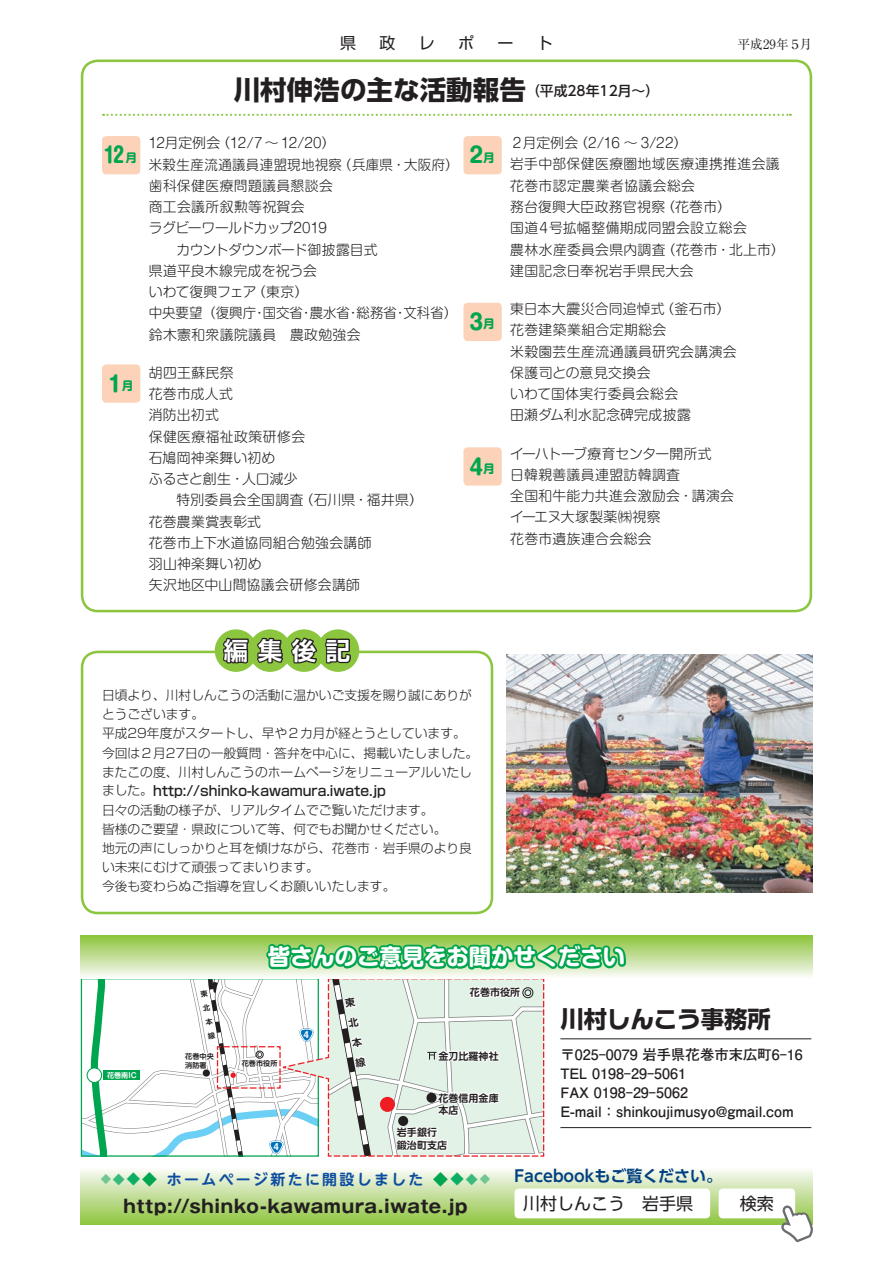
<style>
.page{position:relative;width:893px;height:1263px;background:#fff}
.page>*{position:absolute;margin:0;border:0;box-sizing:border-box;transform-origin:0 0}
.t1{font:700 26.55px "UD Shin Go Pr 6 N";color:#231f20}
.t2{font:700 24.45px "Shin Go Pr 6 N De";color:#fff}
.t3{font:700 23.4px "UD Shin Go Pr 6 N";color:#231f20}
.t4{font:700 22.35px "Shin M Go Pro";color:#fff}
.t5{font:700 21.3px "Shin M Go Pro";color:#00a54f}
.t6{font:700 21.3px "Shin M Go Pr 6 N";color:#00a54f}
.t7{font:700 18px "Gothic MB101 Pr 6 N";letter-spacing:.035em;color:#231f20}
.t8{font:16.95px "UD Shin Go Pr 6 N";color:#231f20}
.t9{font:700 15.9px "UD Shin Go Pr 6 N De";color:#014081}
.t10{font:15.9px "Shin Go Pr 6 N";color:#231f20}
.t11{font:700 14.85px "UD Shin M Go Pr 6 N De";letter-spacing:.16em;color:#0d4da1}
.t12{font:700 14.85px "UD Shin M Go Pr 6 N De";color:#00a54f}
.t13{font:700 14.4px/19.2px "Futo Go B101 Pr 6 N";color:#231f20}
.t14{font:300 13.8px/21.3px "Shin M Go Pro";letter-spacing:.02em;color:#231f20}
.t15{font:500 13.8px "Shin Go Pr 6 N";color:#231f20}
.t16{font:300 13.8px "Shin M Go Pro";letter-spacing:-.04em;color:#231f20}
.t17{font:300 13.8px "Shin M Go Pro";letter-spacing:-.035em;color:#231f20}
.t18{font:500 13.8px "UD Shin Go Pr 6 N";color:#231f20}
.t19{font:300 13.8px "Shin M Go Pro";letter-spacing:-.025em;color:#231f20}
.t20{font:300 12.75px/19.2px "Shin Go Pr 6 N";color:#231f20}
.t21{font:12.75px "Ryumin Pr 6 N";color:#231f20}
.t22{font:700 11.7px "Shin M Go Pro";color:#00a54f}
.t23{font:700 10.35px "UD Shin M Go Pr 6 N De";color:#72c594}
.t24{font:700 10.05px/20.1px "Shin M Go Pr 6 N De";color:#231f20}
.t25{font:700 7.2px/14.2px "Shin M Go Pr 6 N De";color:#231f20;text-align:justify}
.t26{font:700 7.2px "Shin M Go Pr 6 N De";color:#fff}
.s1{font-weight:300;font-size:12.75px}
.s2{font-family:"Typelabo N Std"}
.s3{font-size:11.85px;color:#39b97a}
.s4{font-size:13.35px;color:#0bae62}
.s5{font-size:14.85px;color:#00a54f}
.s6{font-size:10.35px;color:#72c594}
</style>
<div class="page">
<div style="left:81px;top:1161px;width:731px;height:64px;background:linear-gradient(to bottom,#fff,#8fc541)"></div>
<hr style="left:560px;top:1038px;width:251px;height:1px;background:#231f20">
<hr style="left:560px;top:1127px;width:251px;height:1px;background:#231f20">
<div style="left:81px;top:935px;width:731px;height:43px;background:linear-gradient(to bottom,#8ac339,#f9faf8)"></div>
<div style="left:514px;top:1188px;width:196px;height:30px;background:#fff;border-radius:4px"></div>
<div style="left:719px;top:1188px;width:76px;height:30px;background:#fff;border-radius:4px"></div>
<svg style="left:781px;top:1205px;width:32px;height:37px"></svg>
<div style="left:81px;top:651px;width:412px;height:263px;border:3px solid #8bc63e;border-radius:16px"></div>
<svg style="left:283px;top:629px;width:42px;height:43px"></svg>
<div style="left:317px;top:629px;width:42px;height:43px;background:#8bc63e;border-radius:50%"></div>
<svg style="left:249px;top:629px;width:42px;height:43px"></svg>
<div style="left:215px;top:629px;width:42px;height:43px;background:#8bc63e;border-radius:50%"></div>
<div style="left:81px;top:60px;width:731px;height:552px;border:3px solid #8bc63e;border-radius:16px"></div>
<svg style="left:103px;top:114px;width:688px;height:2px"></svg>
<svg style="left:221px;top:631px;width:131px;height:41px"></svg>
<img style="left:506px;top:655px;width:306px;height:238px">
<div style="left:463px;top:136px;width:39px;height:38px;background:#fcd2b8;border-radius:4px"></div>
<div style="left:463px;top:303px;width:39px;height:38px;background:#fcd2b8;border-radius:4px"></div>
<div style="left:463px;top:447px;width:39px;height:39px;background:#fcd2b8;border-radius:4px"></div>
<div style="left:102px;top:364px;width:38px;height:39px;background:#fcd2b8;border-radius:4px"></div>
<div style="left:102px;top:136px;width:38px;height:38px;background:#fcd2b8;border-radius:4px"></div>
<svg style="left:81px;top:935px;width:547px;height:222px"></svg>
<p class="t10" style="left:340px;top:30px;width:17px">県</p>
<p class="t10" style="left:379px;top:30px;width:17px">政</p>
<p class="t10" style="left:419px;top:30px;width:17px">レ</p>
<p class="t10" style="left:458px;top:30px;width:17px">ポ</p>
<p class="t10" style="left:498px;top:30px;width:17px">ー</p>
<p class="t10" style="left:537px;top:30px;width:17px">ト</p>
<h1 class="t1" style="left:234px;top:69px;width:294px">川村伸浩の主な活動報告</h1>
<p class="t18" style="left:526px;top:79px;width:135px">（平成28年12月〜(</p>
<p class="t21" style="left:737px;top:35px;width:66px">平成29年５</p>
<p class="t21" style="left:799px;top:35px;width:14px">月</p>
<h3 class="t6" style="left:104px;top:137px;width:23px">⓬</h3>
<p class="t22" style="left:126px;top:148px;width:13px">月</p>
<h3 class="t5" style="left:108px;top:366px;width:15px">1</h3>
<p class="t22" style="left:122px;top:376px;width:13px">月</p>
<p class="t14" style="left:149px;top:131px;width:73px">12月定例会</p>
<p class="t14" style="left:216px;top:131px;width:120px">)12/7 ~ 12/20(</p>
<p class="t14" style="left:338px;top:152px;width:122px">（兵庫県・大阪府(</p>
<p class="t14" style="left:149px;top:152px;width:195px">米穀生産流通議員連盟現地視察</p>
<p class="t14" style="left:149px;top:173px;width:186px">歯科保健医療問題議員懇談会</p>
<p class="t14" style="left:149px;top:195px;width:157px">商工会議所叙勲等祝賀会</p>
<p class="t17" style="left:149px;top:217px;width:180px">ラグビーワールドカップ2019</p>
<p class="t16" style="left:149px;top:238px;width:230px">　　カウントダウンボード御披露目式</p>
<p class="t14" style="left:149px;top:258px;width:170px">県道平良木線完成を祝う会</p>
<p class="t14" style="left:252px;top:280px;width:58px">（東京(</p>
<p class="t19" style="left:149px;top:281px;width:109px">いわて復興フェア</p>
<p class="t14" style="left:149px;top:301px;width:213px">中央要望（復興庁<br>鈴木憲和衆議院議員　農政勉強会</p>
<p class="t14" style="left:149px;top:360px;width:86px">胡四王蘇民祭</p>
<p class="t14" style="left:149px;top:382px;width:86px">花巻市成人式</p>
<p class="t14" style="left:149px;top:403px;width:72px">消防出初式</p>
<p class="t14" style="left:149px;top:424px;width:158px">保健医療福祉政策研修会</p>
<p class="t14" style="left:149px;top:445px;width:128px">石鳩岡神楽舞い初め</p>
<p class="t14" style="left:242px;top:467px;width:57px">人口減少</p>
<p class="t14" style="left:404px;top:301px;width:55px">文科省(</p>
<p class="t14" style="left:357px;top:301px;width:42px">総務省</p>
<p class="t14" style="left:263px;top:301px;width:42px">国交省</p>
<p class="t14" style="left:310px;top:301px;width:42px">農水省</p>
<p class="t14" style="left:253px;top:301px;width:15px">・</p>
<p class="t14" style="left:300px;top:301px;width:15px">・</p>
<p class="t14" style="left:347px;top:301px;width:15px">・</p>
<p class="t14" style="left:393px;top:301px;width:15px">・</p>
<p class="t14" style="left:149px;top:467px;width:97px">ふるさと創生・</p>
<p class="t14" style="left:149px;top:488px;width:224px">　　特別委員会全国調査<br>花巻農業賞表彰式<br>花巻市上下水道協同組合勉強会講師羽山神楽舞い初め<br>矢沢地区中山間協議会研修会講師</p>
<p class="t14" style="left:300px;top:488px;width:125px">（石川県・福井県(</p>
<h3 class="t5" style="left:469px;top:138px;width:15px">2</h3>
<p class="t22" style="left:483px;top:148px;width:13px">月</p>
<h3 class="t5" style="left:469px;top:304px;width:15px">3</h3>
<p class="t22" style="left:483px;top:314px;width:13px">月</p>
<h3 class="t5" style="left:469px;top:449px;width:15px">4</h3>
<p class="t22" style="left:483px;top:459px;width:13px">月</p>
<p class="t14" style="left:510px;top:131px;width:69px">２月定例会</p>
<p class="t14" style="left:510px;top:152px;width:271px">岩手中部保健医療圏地域医療連携推進会議</p>
<p class="t14" style="left:510px;top:173px;width:186px">花巻市認定農業者協議会総会</p>
<p class="t14" style="left:661px;top:195px;width:71px">（花巻市(</p>
<p class="t14" style="left:574px;top:131px;width:114px">)2/16 ~ 3/22(</p>
<p class="t14" style="left:510px;top:195px;width:156px">務台復興大臣政務官視察</p>
<p class="t14" style="left:510px;top:216px;width:238px">国道４号拡幅整備期成同盟会設立総会</p>
<p class="t14" style="left:662px;top:237px;width:124px">（花巻市・北上市(</p>
<p class="t14" style="left:510px;top:237px;width:185px">農林水産委員会県内調査<br>建国記念日奉祝岩手県民大会</p>
<p class="t14" style="left:660px;top:297px;width:71px">（釜石市(</p>
<p class="t14" style="left:510px;top:297px;width:228px">東日本大震災合同追悼式<br>花巻建築業組合定期総会<br>米穀園芸生産流通議員研究会講演会保護司との意見交換会<br>いわて国体実行委員会総会<br>田瀬ダム利水記念碑完成披露</p>
<p class="t14" style="left:510px;top:441px;width:225px">イーハトーブ療育センター開所式<br>日韓親善議員連盟訪韓調査<br>全国和牛能力共進会激励会・講演会イーエヌ大塚製薬㈱視察<br>花巻市遺族連合会総会</p>
<h2 class="t2" style="left:224px;top:630px;width:128px">編集後記</h2>
<p class="t20" style="left:102px;top:684px;width:378px">日頃より、川村しんこうの活動に温かいご支援を賜り誠にありがとうございます。<br>平成29年度がスタートし、早や２カ月が経とうとしています。今回は２月27日の一般質問・答弁を中心に、掲載いたしました。またこの度、川村しんこうのホームページをリニューアルいたし</p>
<p class="t15" style="left:102px;top:779px;width:285px"><span class="s1">ました。</span>http://shinko-kawamura.iwate j p.</p>
<p class="t20" style="left:102px;top:799px;width:371px">日々の活動の様子が、リアルタイムでご覧いただけます。<br>皆様のご要望・県政について等、何でもお聞かせください。<br>地元の声にしっかりと耳を傾けながら、花巻市・岩手県のより良い未来にむけて頑張ってまいります。<br>今後も変わらぬご指導を宜しくお願いいたします。</p>
<p class="t26" style="left:107px;top:1069px;width:31px">花巻南IC</p>
<p class="t25" style="left:199px;top:987px;width:5px;rotate:-10deg">東北本線</p>
<p class="t25" style="left:185px;top:1051px;width:30px;line-height:9px">花巻中央消防署</p>
<h3 class="t4" style="left:268px;top:938px;width:359px">皆さんのご意見をお聞かせください</h3>
<p class="t25" style="left:242px;top:1055px;width:37px">花巻市役所</p>
<p class="t24" style="left:343px;top:993px;width:7px;text-align:justify;rotate:-10deg">東北本線</p>
<p class="t24" style="left:470px;top:982px;width:52px">花巻市役所</p>
<p class="t24" style="left:438px;top:1045px;width:62px">金刀比羅神社</p>
<p class="t24" style="left:438px;top:1091px;width:62px;line-height:12.6px">花巻信用金庫本店</p>
<p class="t24" style="left:397px;top:1125px;width:52px;line-height:12.6px">岩手銀行鍛治町支店</p>
<h3 class="t3" style="left:560px;top:999px;width:212px">川村<span class="s2">しんこう</span>事務所</h3>
<p class="t13" style="left:560px;top:1044px;width:244px">〒025-0079 岩手県花巻市末広町6-16<br>TEL 0198-29-5061<br>FAX 0198-29-5062<br>E-mail：shinkoujimusyo@gmail.com</p>
<p class="t23" style="left:101px;top:1170px;width:58px">◆<span class="s3">◆</span><span class="s4">◆</span><span class="s5">◆</span></p>
<h3 class="t7" style="left:124px;top:1191px;width:345px">http://shinko-kawamura.iwate.jp</h3>
<p class="t12" style="left:433px;top:1166px;width:59px">◆<span class="s4">◆</span><span class="s3">◆</span><span class="s6">◆</span></p>
<p class="t11" style="left:167px;top:1166px;width:258px">ホームページ新たに開設しました</p>
<p class="t9" style="left:514px;top:1163px;width:209px">Facebookもご覧ください。</p>
<p class="t8" style="left:523px;top:1190px;width:172px">川村しんこう　岩手県</p>
<p class="t8" style="left:740px;top:1190px;width:36px">検索</p>
</div>
